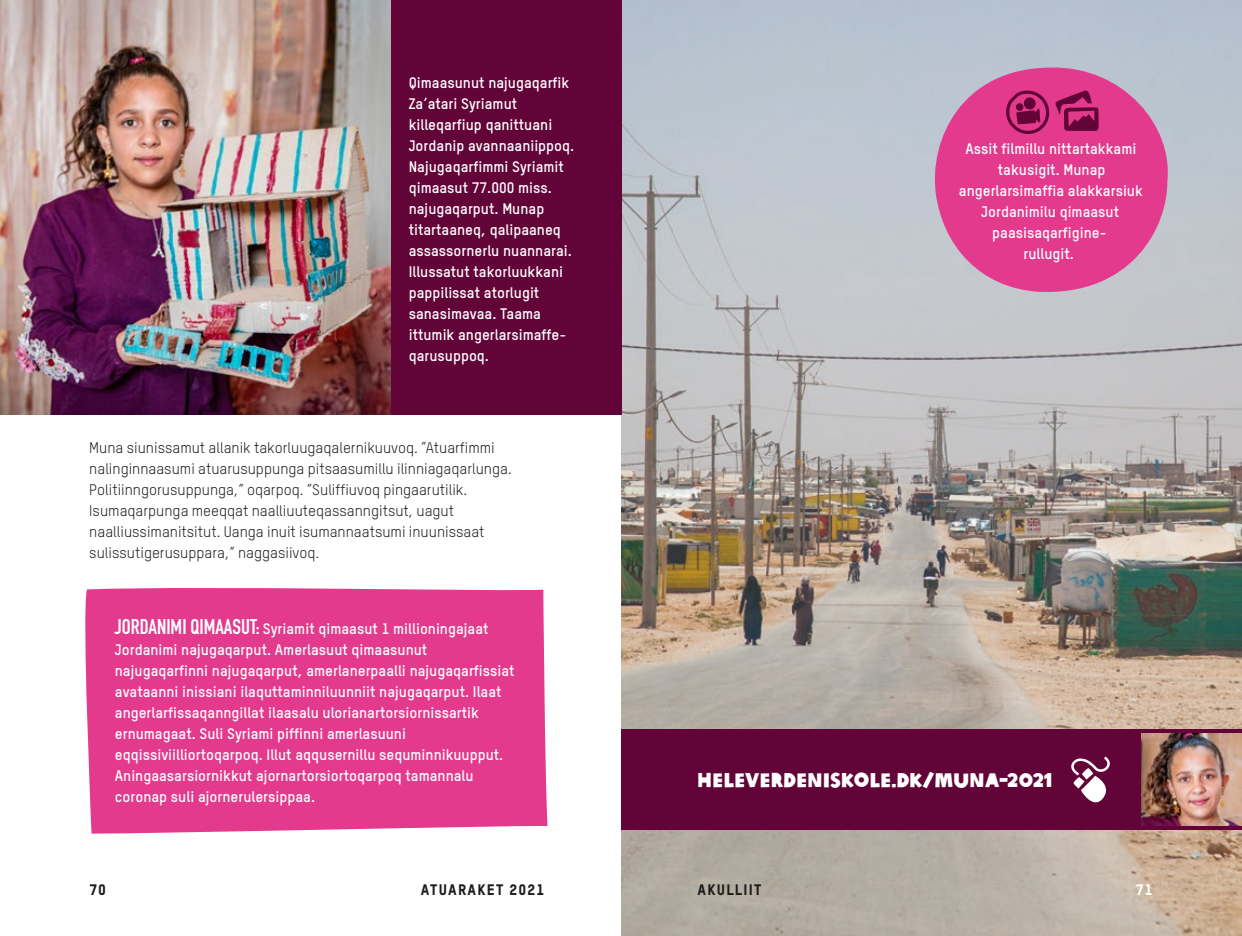
<style>
.page{position:relative;width:1242px;height:936px;background:#fff}
.page>*{position:absolute;margin:0;border:0;box-sizing:border-box;transform-origin:0 0}
.t1{font:19.5px "Oxfam Global Headline";color:#fff}
.t2{font:700 15px/21px "Oxfam TSTARPRO";color:#fff}
.t3{font:15px/21px "Oxfam TSTARPRO";color:#1d1d1b}
.t4{font:15px "Oxfam TSTARPRO Headline";letter-spacing:.08em;color:#1d1d1b}
.t5{font:15px "Oxfam TSTARPRO Headline";color:#fff}
.s1{font-family:"DIN Condensed";font-size:21px}
</style>
<div class="page">
<img style="left:621px;top:0;width:621px;height:935px">
<div style="left:621px;top:729px;width:621px;height:100px;background:#630438"></div>
<img style="left:1141px;top:734px;width:101px;height:91px">
<svg style="left:1071px;top:756px;width:39px;height:47px"></svg>
<div style="left:85px;top:588px;width:463px;height:245px;background:#e33a8d"></div>
<svg style="left:928px;top:66px;width:245px;height:231px;background:#d8619f"></svg>
<svg style="left:1006px;top:90px;width:92px;height:44px;background:#ac2369"></svg>
<div style="left:0;top:0;width:621px;height:414px;background:#630438"></div>
<img style="left:0;top:0;width:390px;height:414px">
<p class="t2" style="left:409px;top:71px;width:167px">Qimaasunut najugaqarfik<br>Za’atari Syriamut killeqarfiup qanittuani<br>Jordanip avannaaniippoq.<br>Najugaqarfimmi Syriamit qimaasut 77.000 miss. najugaqarput. Munap titartaaneq, qalipaaneq assassornerlu nuannarai.<br>Illussatut takorluukkani pappilissat atorlugit sanasimavaa. Taama ittumik angerlarsimaffe&shy;qarusuppoq.</p>
<p class="t3" style="left:89px;top:436px;width:424px">Muna siunissamut allanik takorluugaqalernikuuvoq. ”Atuarfimmi nalinginnaasumi atuarusuppunga pitsaasumillu ilinniagaqarlunga.<br>Politiinngorusuppunga,” oqarpoq. ”Suliffiuvoq pingaarutilik.<br>Isumaqarpunga meeqqat naalliuuteqassanngitsut, uagut naalliussimanitsitut. Uanga inuit isumannaatsumi inuunissaat sulissutigerusuppara,” naggasiivoq.</p>
<p class="t2" style="left:115px;top:616px;width:401px"><span class="s1">JORDANIMI QIMAASUT:</span> Syriamit qimaasut 1 millioningajaat Jordanimi najugaqarput. Amerlasuut qimaasunut najugaqarfinni najugaqarput, amerlanerpaalli najugaqarfissiat avataanni inissiani ilaquttaminniluunniit najugaqarput. Ilaat angerlarfissaqanngillat ilaasalu ulorianartorsiornissartik ernumagaat. Suli Syriami piffinni amerlasuuni eqqissiviilliortoqarpoq. Illut aqqusernillu sequminnikuupput.<br>Aningaasarsiornikkut ajornartorsiortoqarpoq tamannalu coronap suli ajornerulersippaa.</p>
<p class="t2" style="left:959px;top:137px;width:185px;text-align:center">Assit filmillu nittartakkami takusigit. Munap angerlarsimaffia alakkarsiuk<br>Jordanimilu qimaasut paasisaqarfigine-<br>rullugit.</p>
<h1 class="t1" style="left:697px;top:763px;width:357px">HELEVERDENISKOLE.DK/MUNA-2021</h1>
<p class="t4" style="left:89px;top:877px;width:18px">70</p>
<p class="t4" style="left:421px;top:877px;width:125px">ATUARAKET 2021</p>
<p class="t4" style="left:697px;top:877px;width:65px">AKULLIIT</p>
<p class="t5" style="left:1135px;top:877px;width:18px">71</p>
</div>
